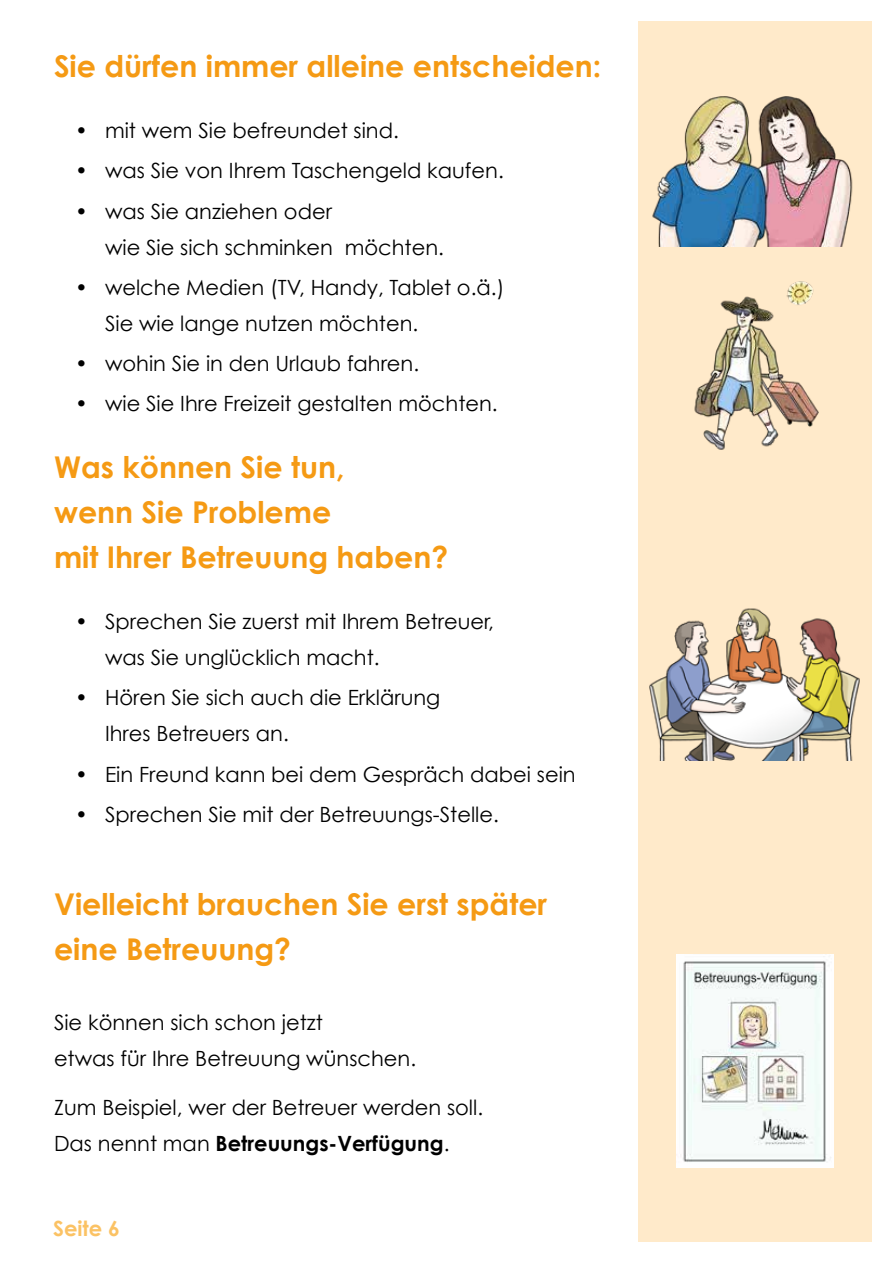
<style>
.page{position:relative;width:893px;height:1263px;background:#fff}
.page>*{position:absolute;margin:0;border:0;box-sizing:border-box;transform-origin:0 0}
.t1{font:700 30px/45px "Century Gothic";color:#f59a14}
.t2{font:21px/36px "Century Gothic";color:#000}
.t3{font:700 21px "Century Gothic";color:#fbc264}
.s1{font-weight:700}
</style>
<div class="page">
<div style="left:638px;top:21px;width:234px;height:1221px;background:#ffeaca"></div>
<img style="left:649px;top:608px;width:211px;height:152px">
<img style="left:652px;top:96px;width:201px;height:151px">
<img style="left:694px;top:281px;width:125px;height:169px">
<img style="left:676px;top:954px;width:157px;height:213px">
<h1 class="t1" style="left:54px;top:42px;width:549px">Sie dürfen immer alleine entscheiden:</h1>
<p class="t2" style="left:75px;top:112px;width:325px">• mit wem Sie befreundet sind.</p>
<p class="t2" style="left:75px;top:152px;width:430px">• was Sie von Ihrem Taschengeld kaufen.</p>
<p class="t2" style="left:105px;top:193px;width:340px;text-indent:-30px">• was Sie anziehen oder<br>wie Sie sich schminken möchten.</p>
<p class="t2" style="left:105px;top:269px;width:401px;text-indent:-30px">• welche Medien (TV, Handy, Tablet o.ä.)<br>Sie wie lange nutzen möchten.</p>
<p class="t2" style="left:75px;top:345px;width:345px">• wohin Sie in den Urlaub fahren.</p>
<p class="t2" style="left:75px;top:385px;width:424px">• wie Sie Ihre Freizeit gestalten möchten.</p>
<h1 class="t1" style="left:54px;top:443px;width:396px">Was können Sie tun,<br>wenn Sie Probleme<br>mit Ihrer Betreuung haben?</h1>
<p class="t2" style="left:105px;top:603px;width:391px;text-indent:-30px">• Sprechen Sie zuerst mit Ihrem Betreuer, was Sie unglücklich macht.</p>
<p class="t2" style="left:105px;top:679px;width:337px;text-indent:-30px">• Hören Sie sich auch die Erklärung<br>Ihres Betreuers an.</p>
<p class="t2" style="left:75px;top:756px;width:502px">• Ein Freund kann bei dem Gespräch dabei sein</p>
<p class="t2" style="left:75px;top:796px;width:425px">• Sprechen Sie mit der Betreuungs-Stelle.</p>
<h1 class="t1" style="left:54px;top:881px;width:495px">Vielleicht brauchen Sie erst später eine Betreuung?</h1>
<p class="t2" style="left:54px;top:1004px;width:364px">Sie können sich schon jetzt<br>etwas für Ihre Betreuung wünschen.</p>
<p class="t2" style="left:54px;top:1089px;width:431px">Zum Beispiel, wer der Betreuer werden soll.<br>Das nennt man <span class="s1">Betreuungs-Verfügung</span>.</p>
<p class="t3" style="left:53px;top:1215px;width:68px">Seite 6</p>
</div>
